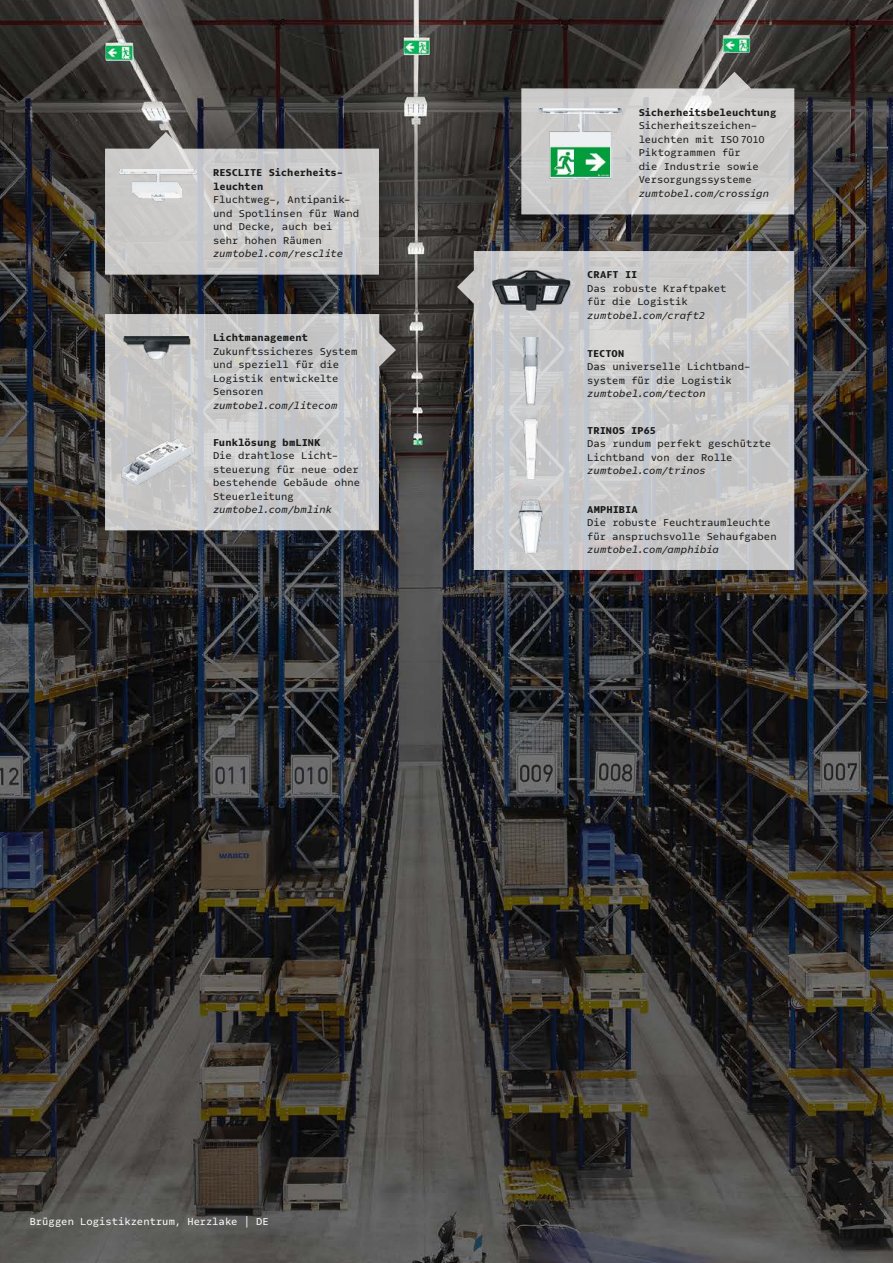
<style>
.page{position:relative;width:893px;height:1263px;background:#fff}
.page>*{position:absolute;margin:0;border:0;box-sizing:border-box;transform-origin:0 0}
.BILDUNTERSCHRIFT_7pt{font:10.5px/13.5px "Odisseia";color:#1a1a18}
.BILDUNTERSCHRIFT_7pt-2{font:900 10.5px/13.5px "Odisseia";letter-spacing:-.005em;color:#1a1a18}
.BILDUNTERSCHRIFT_7pt-3{font:italic 10.5px "Odisseia";letter-spacing:.005em;color:#1a1a18}
.BILDUNTERSCHRIFT_7pt-4{font:10.5px "Odisseia";color:#fff}
.s1{font-style:italic}
</style>
<div class="page">
<img style="left:0;top:0;width:893px;height:1263px">
<svg style="left:105px;top:314px;width:291px;height:216px;background:#bfbfc0"></svg>
<svg style="left:457px;top:251px;width:337px;height:319px;background:#bdbdbe"></svg>
<img style="left:119px;top:337px;width:77px;height:40px">
<img style="left:119px;top:432px;width:77px;height:76px">
<svg style="left:105px;top:132px;width:274px;height:143px;background:#b9b8b8"></svg>
<svg style="left:521px;top:72px;width:273px;height:142px;background:#bab9b8"></svg>
<img style="left:120px;top:169px;width:76px;height:37px">
<img style="left:534px;top:108px;width:96px;height:91px">
<img style="left:489px;top:250px;width:85px;height:85px">
<img style="left:495px;top:338px;width:71px;height:68px">
<img style="left:495px;top:417px;width:71px;height:64px">
<img style="left:495px;top:491px;width:71px;height:72px">
<p class="BILDUNTERSCHRIFT_7pt-2" style="left:213px;top:166px;width:131px">RESCLITE Sicherheits&shy;leuchten</p>
<p class="BILDUNTERSCHRIFT_7pt" style="left:213px;top:193px;width:148px">Fluchtweg-, Antipanik&shy;und Spotlinsen für Wand und Decke, auch bei sehr hohen Räumen <span class="s1">zumtobel.com/resclite</span></p>
<p class="BILDUNTERSCHRIFT_7pt-2" style="left:213px;top:331px;width:97px">Lichtmanagement</p>
<p class="BILDUNTERSCHRIFT_7pt" style="left:213px;top:345px;width:146px">Zukunftssicheres System und speziell für die<br>Logistik entwickelte<br>Sensoren</p>
<p class="BILDUNTERSCHRIFT_7pt-3" style="left:213px;top:398px;width:126px">zumtobel.com/litecom</p>
<p class="BILDUNTERSCHRIFT_7pt-2" style="left:213px;top:435px;width:109px">Funklösung bmLINK</p>
<p class="BILDUNTERSCHRIFT_7pt" style="left:213px;top:449px;width:149px">Die drahtlose Licht&shy;steuerung für neue oder bestehende Gebäude ohne<br>Steuerleitung</p>
<p class="BILDUNTERSCHRIFT_7pt-3" style="left:213px;top:502px;width:121px">zumtobel.com/bmlink</p>
<p class="BILDUNTERSCHRIFT_7pt-2" style="left:639px;top:106px;width:139px">Sicherheitsbeleuchtung</p>
<p class="BILDUNTERSCHRIFT_7pt" style="left:639px;top:119px;width:128px">Sicherheitszeichen&shy;leuchten mit ISO 7010<br>Piktogrammen für<br>die Industrie sowie<br>Versorgungssysteme</p>
<p class="BILDUNTERSCHRIFT_7pt-3" style="left:639px;top:186px;width:132px">zumtobel.com/crossign</p>
<p class="BILDUNTERSCHRIFT_7pt-2" style="left:587px;top:268px;width:52px">CRAFT II</p>
<p class="BILDUNTERSCHRIFT_7pt" style="left:587px;top:282px;width:141px">Das robuste Kraftpaket für die Logistik <span class="s1">zumtobel.com/craft2</span></p>
<p class="BILDUNTERSCHRIFT_7pt-2" style="left:587px;top:347px;width:39px">TECTON</p>
<p class="BILDUNTERSCHRIFT_7pt" style="left:587px;top:360px;width:163px">Das universelle Lichtband&shy;system für die Logistik <span class="s1">zumtobel.com/tecton</span></p>
<p class="BILDUNTERSCHRIFT_7pt-2" style="left:587px;top:424px;width:70px">TRINOS IP65</p>
<p class="BILDUNTERSCHRIFT_7pt" style="left:587px;top:437px;width:186px">Das rundum perfekt geschützte<br>Lichtband von der Rolle <span class="s1">zumtobel.com/trinos</span></p>
<p class="BILDUNTERSCHRIFT_7pt-2" style="left:587px;top:502px;width:52px">AMPHIBIA</p>
<p class="BILDUNTERSCHRIFT_7pt" style="left:587px;top:516px;width:191px">Die robuste Feuchtraumleuchte für anspruchsvolle Sehaufgaben <span class="s1">zumtobel.com/amphibia</span></p>
<p class="BILDUNTERSCHRIFT_7pt-4" style="left:30px;top:1214px;width:241px">Brüggen Logistikzentrum, Herzlake | DE</p>
</div>
